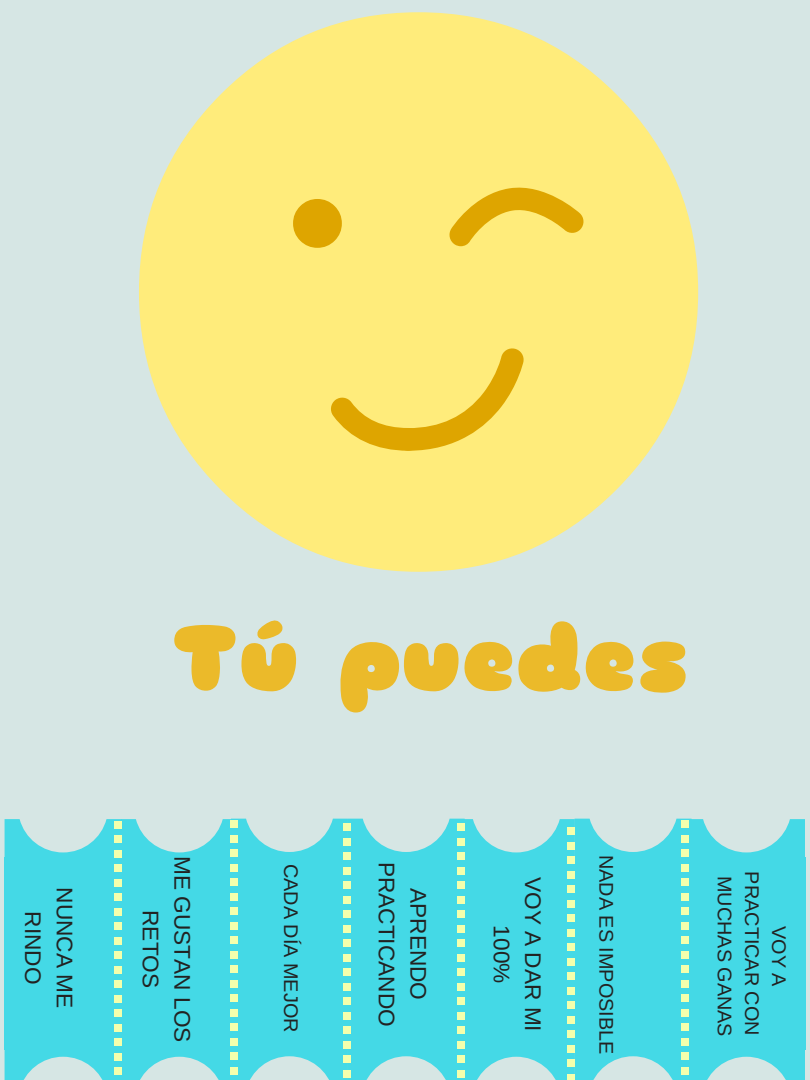
<style>
.page{position:relative;width:810px;height:1080px;background:#fff}
.page>*{position:absolute;margin:0;border:0;box-sizing:border-box;transform-origin:0 0}
.t1{font:90.56px "Sniglet";color:#ebba2a}
.t2{font:22.62px/31.4px "Arimo";color:#222;text-align:center}
.t3{font:19.81px/27.2px "Arimo";color:#222;text-align:center}
</style>
<div class="page">
<div style="left:0;top:0;width:810px;height:1079px;background:#d6e6e4"></div>
<svg style="left:139px;top:12px;width:559px;height:559px;fill:#ffec7b"></svg>
<svg style="left:293px;top:199px;width:49px;height:49px;background:#e5b41a"></svg>
<svg style="left:448px;top:183px;width:137px;height:63px;background:#f2d04b"></svg>
<svg style="left:329px;top:347px;width:196px;height:103px;background:#f6d95a"></svg>
<div style="left:348px;top:857px;width:117px;height:192px;background:#44d9e6"></div>
<div style="left:458px;top:857px;width:117px;height:192px;background:#44d9e6"></div>
<div style="left:575px;top:857px;width:117px;height:192px;background:#44d9e6"></div>
<div style="left:688px;top:857px;width:117px;height:192px;background:#44d9e6"></div>
<div style="left:231px;top:857px;width:117px;height:192px;background:#44d9e6"></div>
<div style="left:121px;top:857px;width:117px;height:192px;background:#44d9e6"></div>
<div style="left:5px;top:857px;width:117px;height:192px;background:#44d9e6"></div>
<svg style="left:5px;top:818px;width:800px;height:40px"></svg>
<div style="left:114px;top:1038px;width:7px;height:7px;background:#f4ffac"></div>
<div style="left:114px;top:1024px;width:7px;height:7px;background:#f4ffac"></div>
<div style="left:114px;top:1009px;width:7px;height:7px;background:#f4ffac"></div>
<div style="left:114px;top:850px;width:7px;height:7px;background:#f4ffac"></div>
<div style="left:114px;top:864px;width:7px;height:7px;background:#f4ffac"></div>
<div style="left:114px;top:879px;width:7px;height:7px;background:#f4ffac"></div>
<div style="left:114px;top:835px;width:7px;height:7px;background:#f4ffac"></div>
<div style="left:114px;top:821px;width:7px;height:7px;background:#f4ffac"></div>
<div style="left:114px;top:908px;width:7px;height:7px;background:#f4ffac"></div>
<div style="left:114px;top:951px;width:7px;height:7px;background:#f4ffac"></div>
<div style="left:114px;top:966px;width:7px;height:7px;background:#f4ffac"></div>
<div style="left:114px;top:980px;width:7px;height:7px;background:#f4ffac"></div>
<div style="left:114px;top:922px;width:7px;height:7px;background:#f4ffac"></div>
<div style="left:114px;top:995px;width:7px;height:7px;background:#f4ffac"></div>
<div style="left:114px;top:937px;width:7px;height:7px;background:#f4ffac"></div>
<div style="left:114px;top:893px;width:7px;height:7px;background:#f4ffac"></div>
<div style="left:231px;top:1038px;width:7px;height:7px;background:#f4ffac"></div>
<div style="left:231px;top:1023px;width:7px;height:7px;background:#f4ffac"></div>
<div style="left:231px;top:1009px;width:7px;height:7px;background:#f4ffac"></div>
<div style="left:231px;top:849px;width:7px;height:7px;background:#f4ffac"></div>
<div style="left:231px;top:864px;width:7px;height:7px;background:#f4ffac"></div>
<div style="left:231px;top:878px;width:7px;height:7px;background:#f4ffac"></div>
<div style="left:231px;top:835px;width:7px;height:7px;background:#f4ffac"></div>
<div style="left:231px;top:820px;width:7px;height:7px;background:#f4ffac"></div>
<div style="left:231px;top:907px;width:7px;height:7px;background:#f4ffac"></div>
<div style="left:231px;top:951px;width:7px;height:7px;background:#f4ffac"></div>
<div style="left:231px;top:965px;width:7px;height:7px;background:#f4ffac"></div>
<div style="left:231px;top:980px;width:7px;height:7px;background:#f4ffac"></div>
<div style="left:231px;top:922px;width:7px;height:7px;background:#f4ffac"></div>
<div style="left:231px;top:994px;width:7px;height:7px;background:#f4ffac"></div>
<div style="left:231px;top:936px;width:7px;height:7px;background:#f4ffac"></div>
<div style="left:231px;top:893px;width:7px;height:7px;background:#f4ffac"></div>
<div style="left:343px;top:1040px;width:7px;height:8px;background:#f4ffac"></div>
<div style="left:343px;top:1026px;width:7px;height:7px;background:#f4ffac"></div>
<div style="left:343px;top:1011px;width:7px;height:8px;background:#f4ffac"></div>
<div style="left:343px;top:852px;width:7px;height:7px;background:#f4ffac"></div>
<div style="left:343px;top:867px;width:7px;height:7px;background:#f4ffac"></div>
<div style="left:343px;top:881px;width:7px;height:7px;background:#f4ffac"></div>
<div style="left:343px;top:838px;width:7px;height:7px;background:#f4ffac"></div>
<div style="left:343px;top:823px;width:7px;height:7px;background:#f4ffac"></div>
<div style="left:343px;top:910px;width:7px;height:7px;background:#f4ffac"></div>
<div style="left:343px;top:953px;width:7px;height:8px;background:#f4ffac"></div>
<div style="left:343px;top:968px;width:7px;height:7px;background:#f4ffac"></div>
<div style="left:343px;top:982px;width:7px;height:8px;background:#f4ffac"></div>
<div style="left:343px;top:924px;width:7px;height:8px;background:#f4ffac"></div>
<div style="left:343px;top:997px;width:7px;height:7px;background:#f4ffac"></div>
<div style="left:343px;top:939px;width:7px;height:7px;background:#f4ffac"></div>
<div style="left:343px;top:896px;width:7px;height:7px;background:#f4ffac"></div>
<div style="left:458px;top:1040px;width:7px;height:8px;background:#f4ffac"></div>
<div style="left:458px;top:1026px;width:7px;height:7px;background:#f4ffac"></div>
<div style="left:458px;top:1011px;width:7px;height:8px;background:#f4ffac"></div>
<div style="left:458px;top:852px;width:7px;height:7px;background:#f4ffac"></div>
<div style="left:458px;top:867px;width:7px;height:7px;background:#f4ffac"></div>
<div style="left:458px;top:881px;width:7px;height:7px;background:#f4ffac"></div>
<div style="left:458px;top:838px;width:7px;height:7px;background:#f4ffac"></div>
<div style="left:458px;top:823px;width:7px;height:7px;background:#f4ffac"></div>
<div style="left:458px;top:910px;width:7px;height:7px;background:#f4ffac"></div>
<div style="left:458px;top:953px;width:7px;height:8px;background:#f4ffac"></div>
<div style="left:458px;top:968px;width:7px;height:7px;background:#f4ffac"></div>
<div style="left:458px;top:982px;width:7px;height:8px;background:#f4ffac"></div>
<div style="left:458px;top:924px;width:7px;height:8px;background:#f4ffac"></div>
<div style="left:458px;top:997px;width:7px;height:7px;background:#f4ffac"></div>
<div style="left:458px;top:939px;width:7px;height:7px;background:#f4ffac"></div>
<div style="left:458px;top:896px;width:7px;height:7px;background:#f4ffac"></div>
<svg style="left:5px;top:1048px;width:800px;height:31px"></svg>
<div style="left:568px;top:1045px;width:7px;height:7px;background:#f4ffac"></div>
<div style="left:568px;top:1030px;width:7px;height:7px;background:#f4ffac"></div>
<div style="left:568px;top:1059px;width:7px;height:7px;background:#f4ffac"></div>
<div style="left:568px;top:1016px;width:7px;height:7px;background:#f4ffac"></div>
<div style="left:568px;top:856px;width:7px;height:8px;background:#f4ffac"></div>
<div style="left:568px;top:871px;width:7px;height:7px;background:#f4ffac"></div>
<div style="left:568px;top:885px;width:7px;height:7px;background:#f4ffac"></div>
<div style="left:568px;top:842px;width:7px;height:7px;background:#f4ffac"></div>
<div style="left:568px;top:827px;width:7px;height:8px;background:#f4ffac"></div>
<div style="left:568px;top:914px;width:7px;height:7px;background:#f4ffac"></div>
<div style="left:568px;top:958px;width:7px;height:7px;background:#f4ffac"></div>
<div style="left:568px;top:972px;width:7px;height:7px;background:#f4ffac"></div>
<div style="left:568px;top:987px;width:7px;height:7px;background:#f4ffac"></div>
<div style="left:568px;top:929px;width:7px;height:7px;background:#f4ffac"></div>
<div style="left:568px;top:1001px;width:7px;height:7px;background:#f4ffac"></div>
<div style="left:568px;top:943px;width:7px;height:7px;background:#f4ffac"></div>
<div style="left:568px;top:900px;width:7px;height:7px;background:#f4ffac"></div>
<div style="left:682px;top:1067px;width:7px;height:7px;background:#f4ffac"></div>
<div style="left:682px;top:1038px;width:7px;height:7px;background:#f4ffac"></div>
<div style="left:682px;top:1023px;width:7px;height:7px;background:#f4ffac"></div>
<div style="left:682px;top:1052px;width:7px;height:7px;background:#f4ffac"></div>
<div style="left:682px;top:1009px;width:7px;height:7px;background:#f4ffac"></div>
<div style="left:682px;top:849px;width:7px;height:7px;background:#f4ffac"></div>
<div style="left:682px;top:864px;width:7px;height:7px;background:#f4ffac"></div>
<div style="left:682px;top:878px;width:7px;height:7px;background:#f4ffac"></div>
<div style="left:682px;top:835px;width:7px;height:7px;background:#f4ffac"></div>
<div style="left:682px;top:820px;width:7px;height:7px;background:#f4ffac"></div>
<div style="left:682px;top:907px;width:7px;height:7px;background:#f4ffac"></div>
<div style="left:682px;top:951px;width:7px;height:7px;background:#f4ffac"></div>
<div style="left:682px;top:965px;width:7px;height:7px;background:#f4ffac"></div>
<div style="left:682px;top:980px;width:7px;height:7px;background:#f4ffac"></div>
<div style="left:682px;top:922px;width:7px;height:7px;background:#f4ffac"></div>
<div style="left:682px;top:994px;width:7px;height:7px;background:#f4ffac"></div>
<div style="left:682px;top:936px;width:7px;height:7px;background:#f4ffac"></div>
<div style="left:682px;top:893px;width:7px;height:7px;background:#f4ffac"></div>
<p class="t2" style="left:80px;top:887px;width:122px;rotate:90deg">NUNCA ME<br>RINDO</p>
<h1 class="t1" style="left:171px;top:621px;width:517px">Tú puedes</h1>
<p class="t2" style="left:198px;top:856px;width:188px;rotate:90deg">ME GUSTAN LOS<br>RETOS</p>
<p class="t3" style="left:305px;top:863px;width:170px;rotate:90deg">CADA DÍA MEJOR</p>
<p class="t2" style="left:434px;top:861px;width:166px;rotate:90deg">APRENDO<br>PRACTICANDO</p>
<p class="t2" style="left:549px;top:876px;width:156px;rotate:90deg">VOY A DAR MI<br>100%</p>
<p class="t3" style="left:620px;top:854px;width:201px;rotate:90deg">NADA ES IMPOSIBLE</p>
<p class="t3" style="left:793px;top:871px;width:167px;rotate:90deg">VOY A<br>PRACTICAR CON<br>MUCHAS GANAS</p>
</div>
